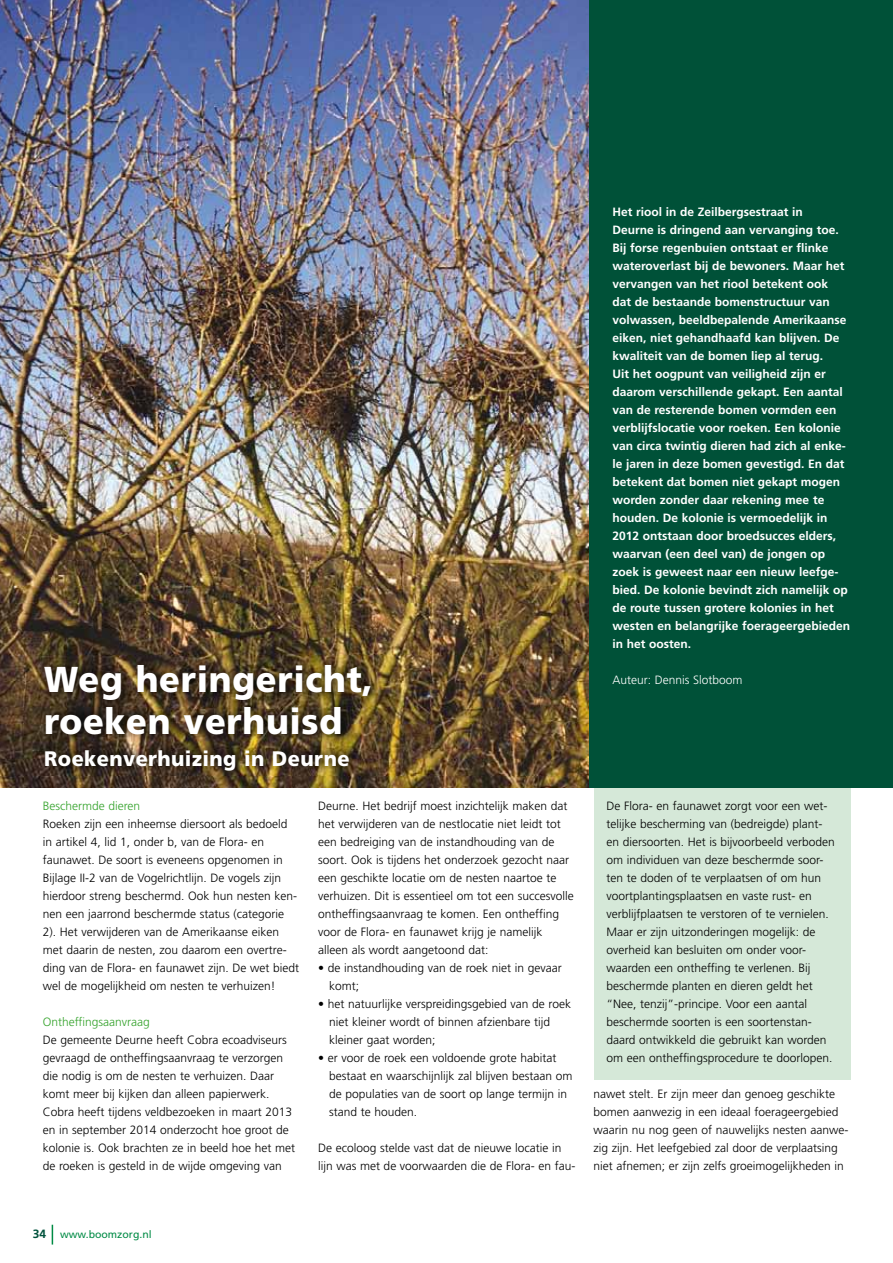
<style>
.page{position:relative;width:893px;height:1263px;background:#fff}
.page>*{position:absolute;margin:0;border:0;box-sizing:border-box;transform-origin:0 0}
.t1{font:900 36px/42px "Frutiger";letter-spacing:.02em;color:#fff;scale:.95 1}
.t2{font:900 21px "Frutiger";letter-spacing:.02em;color:#fff;scale:.95 1}
.t3{font:300 12px/18px "Frutiger";color:#000}
.t4{font:700 12px/18px "Frutiger";color:#fff}
.t5{font:300 12px "Frutiger";color:#35a32c}
.t6{font:300 12px "Frutiger";color:#fff}
.t7{font:10.5px "Frutiger";color:#008b45}
.s1{font-weight:700;font-size:12px;color:#00523c}
</style>
<div class="page">
<svg style="left:52px;top:1225px;width:1px;height:19px"></svg>
<div style="left:594px;top:763px;width:256px;height:317px;background:#d5e8d8"></div>
<img style="left:0;top:0;width:589px;height:787px">
<div style="left:40px;top:656px;width:344px;height:88px;background:#000;opacity:.5"></div>
<div style="left:589px;top:0;width:304px;height:787px;background:#005138"></div>
<div style="left:40px;top:740px;width:322px;height:39px;background:#000;opacity:.5"></div>
<h1 class="t1" style="left:44px;top:658px;width:348px">Weg heringericht, roeken verhuisd</h1>
<h2 class="t2" style="left:44px;top:746px;width:323px">Roekenverhuizing in Deurne</h2>
<p class="t5" style="left:43px;top:799px;width:99px">Beschermde dieren</p>
<p class="t3" style="left:43px;top:815px;width:258px">Roeken zijn een inheemse diersoort als bedoeld in artikel 4, lid 1, onder b, van de Flora- en faunawet. De soort is eveneens opgenomen in Bijlage II-2 van de Vogelrichtlijn. De vogels zijn hierdoor streng beschermd. Ook hun nesten ken&shy;nen een jaarrond beschermde status (categorie 2). Het verwijderen van de Amerikaanse eiken met daarin de nesten, zou daarom een overtre&shy;ding van de Flora- en faunawet zijn. De wet biedt wel de mogelijkheid om nesten te verhuizen!</p>
<p class="t5" style="left:43px;top:1015px;width:109px">Ontheffingsaanvraag</p>
<p class="t3" style="left:43px;top:1031px;width:254px">De gemeente Deurne heeft Cobra ecoadviseurs gevraagd de ontheffingsaanvraag te verzorgen die nodig is om de nesten te verhuizen. Daar komt meer bij kijken dan alleen papierwerk.<br>Cobra heeft tijdens veldbezoeken in maart 2013 en in september 2014 onderzocht hoe groot de kolonie is. Ook brachten ze in beeld hoe het met de roeken is gesteld in de wijde omgeving van</p>
<p class="t3" style="left:318px;top:797px;width:257px">Deurne. Het bedrijf moest inzichtelijk maken dat het verwijderen van de nestlocatie niet leidt tot een bedreiging van de instandhouding van de soort. Ook is tijdens het onderzoek gezocht naar een geschikte locatie om de nesten naartoe te verhuizen. Dit is essentieel om tot een succesvolle ontheffingsaanvraag te komen. Een ontheffing voor de Flora- en faunawet krijg je namelijk alleen als wordt aangetoond dat:</p>
<p class="t3" style="left:329px;top:959px;width:234px;text-indent:-11px">• de instandhouding van de roek niet in gevaar komt;</p>
<p class="t3" style="left:329px;top:995px;width:243px;text-indent:-11px">• het natuurlijke verspreidingsgebied van de roek niet kleiner wordt of binnen afzienbare tijd kleiner gaat worden;</p>
<p class="t3" style="left:329px;top:1049px;width:245px;text-indent:-11px">• er voor de roek een voldoende grote habitat bestaat en waarschijnlijk zal blijven bestaan om de populaties van de soort op lange termijn in stand te houden.</p>
<p class="t3" style="left:318px;top:1139px;width:259px">De ecoloog stelde vast dat de nieuwe locatie in lijn was met de voorwaarden die de Flora- en fau-</p>
<p class="t4" style="left:612px;top:203px;width:239px">Het riool in de Zeilbergsestraat in<br>Deurne is dringend aan vervanging toe.<br>Bij forse regenbuien ontstaat er flinke wateroverlast bij de bewoners. Maar het vervangen van het riool betekent ook<br>dat de bestaande bomenstructuur van volwassen, beeldbepalende Amerikaanse eiken, niet gehandhaafd kan blijven. De kwaliteit van de bomen liep al terug.<br>Uit het oogpunt van veiligheid zijn er daarom verschillende gekapt. Een aantal van de resterende bomen vormden een verblijfslocatie voor roeken. Een kolonie van circa twintig dieren had zich al enke&shy;le jaren in deze bomen gevestigd. En dat betekent dat bomen niet gekapt mogen worden zonder daar rekening mee te houden. De kolonie is vermoedelijk in 2012 ontstaan door broedsucces elders, waarvan (een deel van) de jongen op zoek is geweest naar een nieuw leefge&shy;bied. De kolonie bevindt zich namelijk op de route tussen grotere kolonies in het westen en belangrijke foerageergebieden in het oosten.</p>
<p class="t6" style="left:612px;top:673px;width:132px">Auteur: Dennis Slotboom</p>
<p class="t3" style="left:606px;top:797px;width:230px">De Flora- en faunawet zorgt voor een wet&shy;telijke bescherming van (bedreigde) plant&shy;en diersoorten. Het is bijvoorbeeld verboden om individuen van deze beschermde soor&shy;ten te doden of te verplaatsen of om hun voortplantingsplaatsen en vaste rust- en verblijfplaatsen te verstoren of te vernielen.<br>Maar er zijn uitzonderingen mogelijk: de overheid kan besluiten om onder voor&shy;waarden een ontheffing te verlenen. Bij beschermde planten en dieren geldt het “Nee, tenzij”-principe. Voor een aantal beschermde soorten is een soortenstan&shy;daard ontwikkeld die gebruikt kan worden om een ontheffingsprocedure te doorlopen.</p>
<p class="t3" style="left:593px;top:1085px;width:257px">nawet stelt. Er zijn meer dan genoeg geschikte bomen aanwezig in een ideaal foerageergebied waarin nu nog geen of nauwelijks nesten aanwe&shy;zig zijn. Het leefgebied zal door de verplaatsing niet afnemen; er zijn zelfs groeimogelijkheden in</p>
<p class="t7" style="left:33px;top:1228px;width:120px"><span class="s1">34</span> www.boomzorg.nl</p>
</div>
